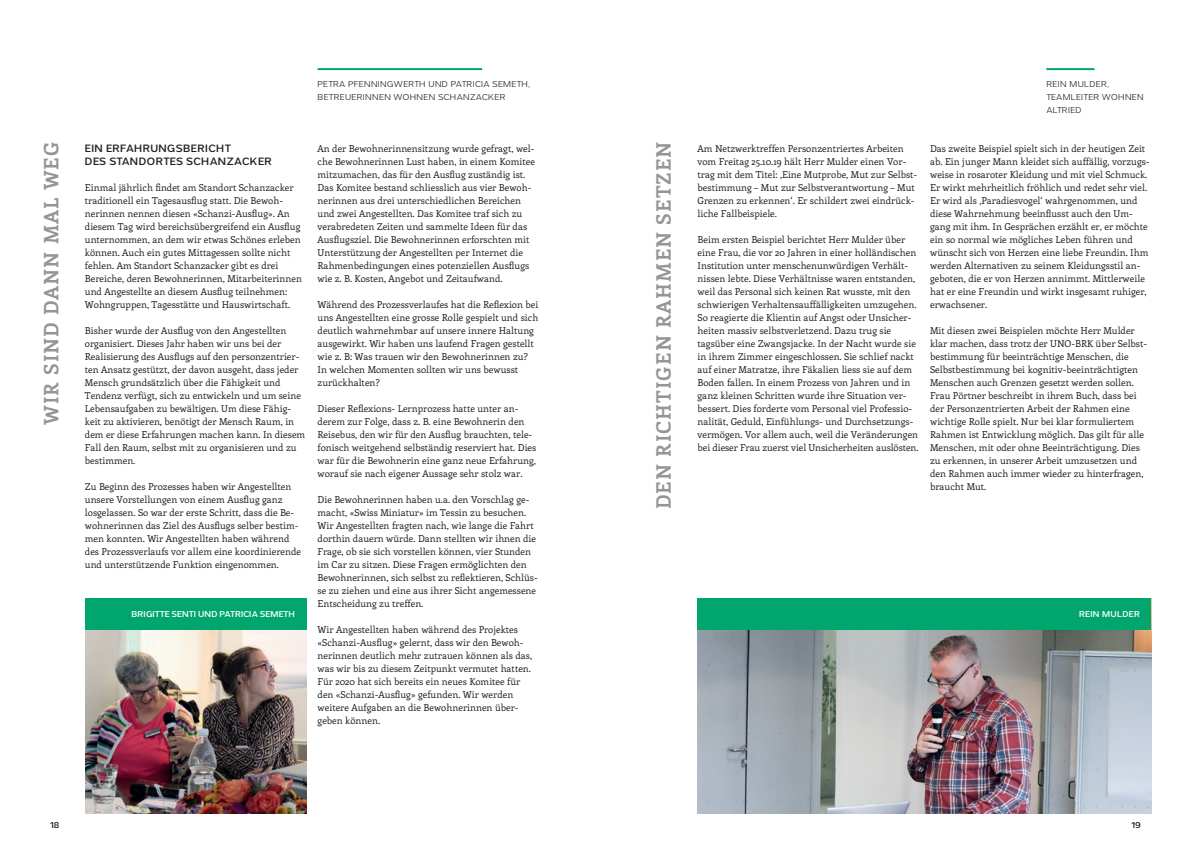
<style>
.page{position:relative;width:1191px;height:842px;background:#fff}
.page>*{position:absolute;margin:0;border:0;box-sizing:border-box;transform-origin:0 0}
.t1{font:700 20px "Enriqueta";letter-spacing:.05em;color:#939598}
.t2{font:600 10px/13px "Grey Sans";letter-spacing:.05em;color:#231f20}
.t3{font:9.5px/13px "Enriqueta";color:#231f20}
.t4{font:8px/13px "Grey Sans";letter-spacing:.05em;color:#231f20}
.t5{font:600 8px "Grey Sans";letter-spacing:.02em;color:#fff}
.t6{font:600 8px "Grey Sans";letter-spacing:.05em;color:#fff}
.t7{font:600 8px "Grey Sans";color:#231f20}
</style>
<div class="page">
<hr style="left:317px;top:68px;width:165px;height:2px;background:#00a66e">
<img style="left:85px;top:629px;width:221px;height:185px">
<div style="left:85px;top:598px;width:221px;height:31px;background:#00a66e"></div>
<hr style="left:1046px;top:68px;width:48px;height:2px;background:#00a66e">
<img style="left:697px;top:629px;width:454px;height:185px">
<div style="left:697px;top:598px;width:454px;height:31px;background:#00a66e"></div>
<h1 class="t1" style="left:37px;top:425px;width:284px;rotate:-90deg">WIR SIND DANN MAL WEG</h1>
<p class="t4" style="left:317px;top:78px;width:214px">PETRA PFENNINGWERTH UND PATRICIA SEMETH,<br>BETREUERINNEN WOHNEN SCHANZACKER</p>
<p class="t2" style="left:85px;top:142px;width:188px">EIN ERFAHRUNGSBERICHT<br>DES STANDORTES SCHANZACKER</p>
<p class="t3" style="left:85px;top:181px;width:218px">Einmal jährlich findet am Standort Schanzacker traditionell ein Tagesausflug statt. Die Bewoh&shy;nerinnen nennen diesen «Schanzi-Ausflug». An diesem Tag wird bereichsübergreifend ein Ausflug unternommen, an dem wir etwas Schönes erleben können. Auch ein gutes Mittagessen sollte nicht fehlen. Am Standort Schanzacker gibt es drei Bereiche, deren Bewohnerinnen, Mitarbeiterinnen und Angestellte an diesem Ausflug teilnehmen:<br>Wohngruppen, Tagesstätte und Hauswirtschaft.</p>
<p class="t3" style="left:85px;top:324px;width:222px">Bisher wurde der Ausflug von den Angestellten organisiert. Dieses Jahr haben wir uns bei der Realisierung des Ausflugs auf den personzentrier&shy;ten Ansatz gestützt, der davon ausgeht, dass jeder Mensch grundsätzlich über die Fähigkeit und Tendenz verfügt, sich zu entwickeln und um seine Lebensaufgaben zu bewältigen. Um diese Fähig&shy;keit zu aktivieren, benötigt der Mensch Raum, in dem er diese Erfahrungen machen kann. In diesem Fall den Raum, selbst mit zu organisieren und zu bestimmen.</p>
<p class="t3" style="left:85px;top:480px;width:218px">Zu Beginn des Prozesses haben wir Angestellten unsere Vorstellungen von einem Ausflug ganz losgelassen. So war der erste Schritt, dass die Be&shy;wohnerinnen das Ziel des Ausflugs selber bestim&shy;men konnten. Wir Angestellten haben während des Prozessverlaufs vor allem eine koordinierende und unterstützende Funktion eingenommen.</p>
<p class="t5" style="left:132px;top:609px;width:165px">BRIGITTE SENTI UND PATRICIA SEMETH</p>
<p class="t3" style="left:317px;top:142px;width:219px">An der Bewohnerinnensitzung wurde gefragt, wel&shy;che Bewohnerinnen Lust haben, in einem Komitee mitzumachen, das für den Ausflug zuständig ist.<br>Das Komitee bestand schliesslich aus vier Bewoh&shy;nerinnen aus drei unterschiedlichen Bereichen und zwei Angestellten. Das Komitee traf sich zu verabredeten Zeiten und sammelte Ideen für das Ausflugsziel. Die Bewohnerinnen erforschten mit Unterstützung der Angestellten per Internet die Rahmenbedingungen eines potenziellen Ausflugs wie z. B. Kosten, Angebot und Zeitaufwand.</p>
<p class="t3" style="left:317px;top:298px;width:222px">Während des Prozessverlaufes hat die Reflexion bei uns Angestellten eine grosse Rolle gespielt und sich deutlich wahrnehmbar auf unsere innere Haltung ausgewirkt. Wir haben uns laufend Fragen gestellt wie z. B: Was trauen wir den Bewohnerinnen zu?<br>In welchen Momenten sollten wir uns bewusst zurückhalten?</p>
<p class="t3" style="left:317px;top:402px;width:220px">Dieser Reflexions- Lernprozess hatte unter an&shy;derem zur Folge, dass z. B. eine Bewohnerin den Reisebus, den wir für den Ausflug brauchten, tele&shy;fonisch weitgehend selbständig reserviert hat. Dies war für die Bewohnerin eine ganz neue Erfahrung, worauf sie nach eigener Aussage sehr stolz war.</p>
<p class="t3" style="left:317px;top:493px;width:222px">Die Bewohnerinnen haben u.a. den Vorschlag ge&shy;macht, «Swiss Miniatur» im Tessin zu besuchen.<br>Wir Angestellten fragten nach, wie lange die Fahrt dorthin dauern würde. Dann stellten wir ihnen die Frage, ob sie sich vorstellen können, vier Stunden im Car zu sitzen. Diese Fragen ermöglichten den Bewohnerinnen, sich selbst zu reflektieren, Schlüs&shy;se zu ziehen und eine aus ihrer Sicht angemessene Entscheidung zu treffen.</p>
<p class="t3" style="left:317px;top:623px;width:216px">Wir Angestellten haben während des Projektes «Schanzi-Ausflug» gelernt, dass wir den Bewoh&shy;nerinnen deutlich mehr zutrauen können als das, was wir bis zu diesem Zeitpunkt vermutet hatten.<br>Für 2020 hat sich bereits ein neues Komitee für den «Schanzi-Ausflug» gefunden. Wir werden weitere Aufgaben an die Bewohnerinnen über&shy;geben können.</p>
<h1 class="t1" style="left:649px;top:509px;width:369px;rotate:-90deg">DEN RICHTIGEN RAHMEN SETZEN</h1>
<p class="t3" style="left:697px;top:142px;width:221px">Am Netzwerktreffen Personzentriertes Arbeiten vom Freitag 25.10.19 hält Herr Mulder einen Vor&shy;trag mit dem Titel: ‚Eine Mutprobe, Mut zur Selbst&shy;bestimmung – Mut zur Selbstverantwortung – Mut Grenzen zu erkennen‘. Er schildert zwei eindrück&shy;liche Fallbeispiele.</p>
<p class="t3" style="left:697px;top:233px;width:222px">Beim ersten Beispiel berichtet Herr Mulder über eine Frau, die vor 20 Jahren in einer holländischen Institution unter menschenunwürdigen Verhält&shy;nissen lebte. Diese Verhältnisse waren entstanden, weil das Personal sich keinen Rat wusste, mit den schwierigen Verhaltensauffälligkeiten umzugehen.<br>So reagierte die Klientin auf Angst oder Unsicher&shy;heiten massiv selbstverletzend. Dazu trug sie tagsüber eine Zwangsjacke. In der Nacht wurde sie in ihrem Zimmer eingeschlossen. Sie schlief nackt auf einer Matratze, ihre Fäkalien liess sie auf dem Boden fallen. In einem Prozess von Jahren und in ganz kleinen Schritten wurde ihre Situation ver&shy;bessert. Dies forderte vom Personal viel Professio&shy;nalität, Geduld, Einfühlungs- und Durchsetzungs&shy;vermögen. Vor allem auch, weil die Veränderungen bei dieser Frau zuerst viel Unsicherheiten auslösten.</p>
<p class="t4" style="left:1046px;top:78px;width:99px">REIN MULDER,<br>TEAMLEITER WOHNEN<br>ALTRIED</p>
<p class="t3" style="left:930px;top:142px;width:221px">Das zweite Beispiel spielt sich in der heutigen Zeit ab. Ein junger Mann kleidet sich auffällig, vorzugs&shy;weise in rosaroter Kleidung und mit viel Schmuck.<br>Er wirkt mehrheitlich fröhlich und redet sehr viel.<br>Er wird als ‚Paradiesvogel‘ wahrgenommen, und diese Wahrnehmung beeinflusst auch den Um&shy;gang mit ihm. In Gesprächen erzählt er, er möchte ein so normal wie mögliches Leben führen und wünscht sich von Herzen eine liebe Freundin. Ihm werden Alternativen zu seinem Kleidungsstil an&shy;geboten, die er von Herzen annimmt. Mittlerweile hat er eine Freundin und wirkt insgesamt ruhiger, erwachsener.</p>
<p class="t3" style="left:930px;top:324px;width:219px">Mit diesen zwei Beispielen möchte Herr Mulder klar machen, dass trotz der UNO-BRK über Selbst&shy;bestimmung für beeinträchtige Menschen, die Selbstbestimmung bei kognitiv-beeinträchtigten Menschen auch Grenzen gesetzt werden sollen.<br>Frau Pörtner beschreibt in ihrem Buch, dass bei der Personzentrierten Arbeit der Rahmen eine wichtige Rolle spielt. Nur bei klar formuliertem Rahmen ist Entwicklung möglich. Das gilt für alle Menschen, mit oder ohne Beeinträchtigung. Dies zu erkennen, in unserer Arbeit umzusetzen und den Rahmen auch immer wieder zu hinterfragen, braucht Mut.</p>
<p class="t6" style="left:1079px;top:609px;width:62px">REIN MULDER</p>
<p class="t7" style="left:50px;top:820px;width:11px">18</p>
<p class="t7" style="left:1131px;top:820px;width:11px">19</p>
</div>
